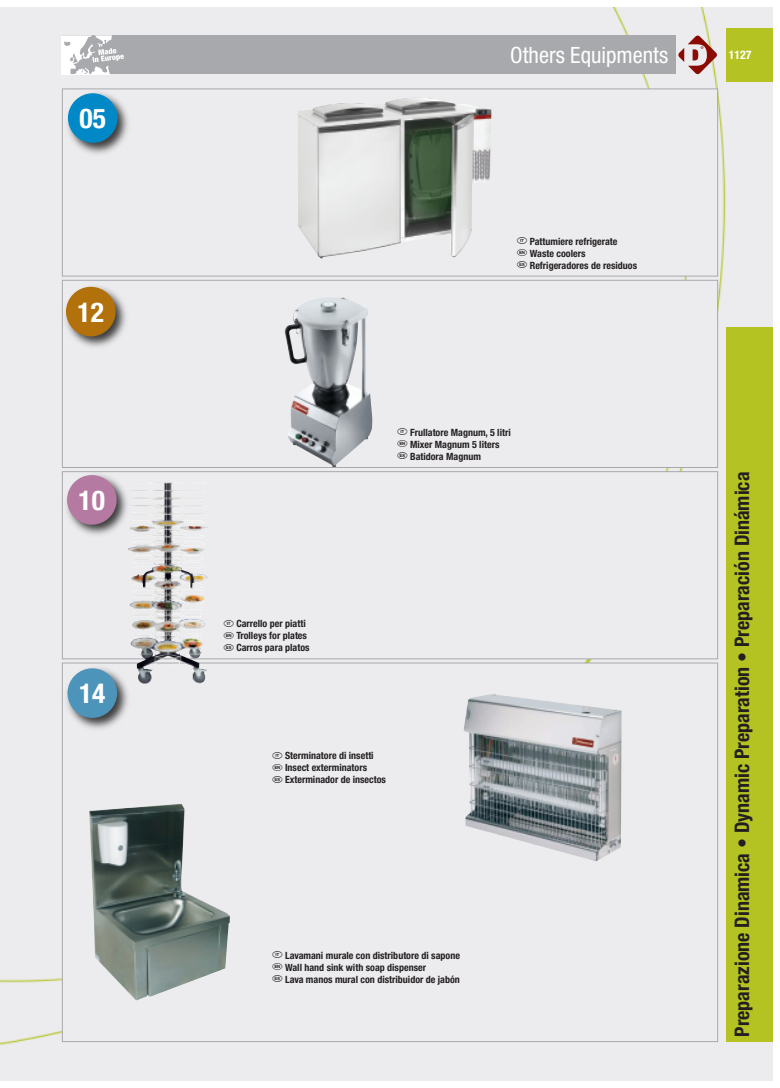
<style>
.page{position:relative;width:780px;height:1088px;background:#fff}
.page>*{position:absolute;margin:0;border:0;box-sizing:border-box;transform-origin:0 0}
.t1{font:700 condensed 27.5px "Helvetica Neue";color:#fff}
.t2{font:condensed 22.5px "Helvetica Neue";color:#fff}
.t3{font:700 condensed 20px "Helvetica Neue";color:#231f20}
.t4{font:700 condensed 11.88px "Helvetica Neue";color:#fff}
.t5{font:700 condensed 10px/12px "Helvetica Neue";color:#231f20}
</style>
<div class="page">
<div style="left:17px;top:7px;width:755px;height:1074px;background:#ececee"></div>
<div style="left:726px;top:28px;width:46px;height:53px;background:#b5c322"></div>
<div style="left:726px;top:327px;width:46px;height:715px;background:#b5c322"></div>
<div style="left:61px;top:35px;width:114px;height:39px;background:#a8a9ad"></div>
<svg style="left:61px;top:35px;width:63px;height:39px"></svg>
<svg style="left:678px;top:36px;width:39px;height:38px"></svg>
<div style="left:132px;top:35px;width:543px;height:39px;background:#a8a9ad"></div>
<div style="left:0;top:7px;width:17px;height:1074px;background:#ececee"></div>
<div style="left:63px;top:89px;width:654px;height:187px;background:#ececee"></div>
<div style="left:62px;top:89px;width:656px;height:187px;border:1px solid #a8a9ad"></div>
<div style="left:63px;top:281px;width:654px;height:186px;background:#ececee"></div>
<div style="left:62px;top:280px;width:656px;height:188px;border:1px solid #a8a9ad"></div>
<div style="left:63px;top:472px;width:654px;height:186px;background:#ececee"></div>
<div style="left:62px;top:471px;width:656px;height:188px;border:1px solid #a8a9ad"></div>
<div style="left:63px;top:663px;width:654px;height:378px;background:#ececee"></div>
<img style="left:298px;top:98px;width:193px;height:161px">
<img style="left:284px;top:297px;width:88px;height:171px">
<img style="left:463px;top:694px;width:158px;height:167px">
<img style="left:89px;top:804px;width:141px;height:196px">
<img style="left:128px;top:514px;width:36px;height:35px">
<img style="left:60px;top:281px;width:72px;height:71px">
<div style="left:66px;top:287px;width:50px;height:49px;background:#b3710c;border-radius:50%"></div>
<img style="left:62px;top:88px;width:72px;height:71px">
<div style="left:68px;top:93px;width:49px;height:50px;background:#0088c7;border-radius:50%"></div>
<img style="left:61px;top:469px;width:72px;height:72px">
<div style="left:67px;top:475px;width:50px;height:50px;background:#b57aa2;border-radius:50%"></div>
<img style="left:62px;top:663px;width:71px;height:71px">
<div style="left:67px;top:668px;width:50px;height:50px;background:#4c94b9;border-radius:50%"></div>
<h1 class="t1" style="left:79px;top:102px;width:28px">05</h1>
<h1 class="t1" style="left:78px;top:295px;width:28px">12</h1>
<h1 class="t1" style="left:79px;top:484px;width:28px">10</h1>
<h1 class="t1" style="left:79px;top:677px;width:28px">14</h1>
<h2 class="t2" style="left:510px;top:47px;width:159px">Others Equipments</h2>
<p class="t4" style="left:728px;top:50px;width:24px">1127</p>
<p class="t5" style="left:517px;top:236px;width:121px"><sup>I</sup> Pattumiere refrigerate<br><sup>t</sup> Waste coolers<br><sup>E</sup> Refrigeradores de residuos</p>
<p class="t5" style="left:397px;top:427px;width:115px"><sup>I</sup> Frullatore Magnum, 5 litri <sup>t</sup> Mixer Magnum 5 liters<br><sup>E</sup> Batidora Magnum</p>
<p class="t5" style="left:224px;top:619px;width:87px"><sup>I</sup> Carrello per piatti <sup>t</sup> Trolleys for plates<br><sup>E</sup> Carros para platos</p>
<p class="t5" style="left:272px;top:750px;width:115px"><sup>I</sup> Sterminatore di insetti <sup>t</sup> Insect exterminators<br><sup>E</sup> Exterminador de insectos</p>
<p class="t5" style="left:272px;top:950px;width:189px"><sup>I</sup> Lavamani murale con distributore di sapone <sup>t</sup> Wall hand sink with soap dispenser<br><sup>E</sup> Lava manos mural con distribuidor de jabón</p>
<h3 class="t3" style="left:730px;top:1037px;width:567px;rotate:-90deg">Preparazione Dinamica • Dynamic Preparation • Preparación Dinámica</h3>
</div>
